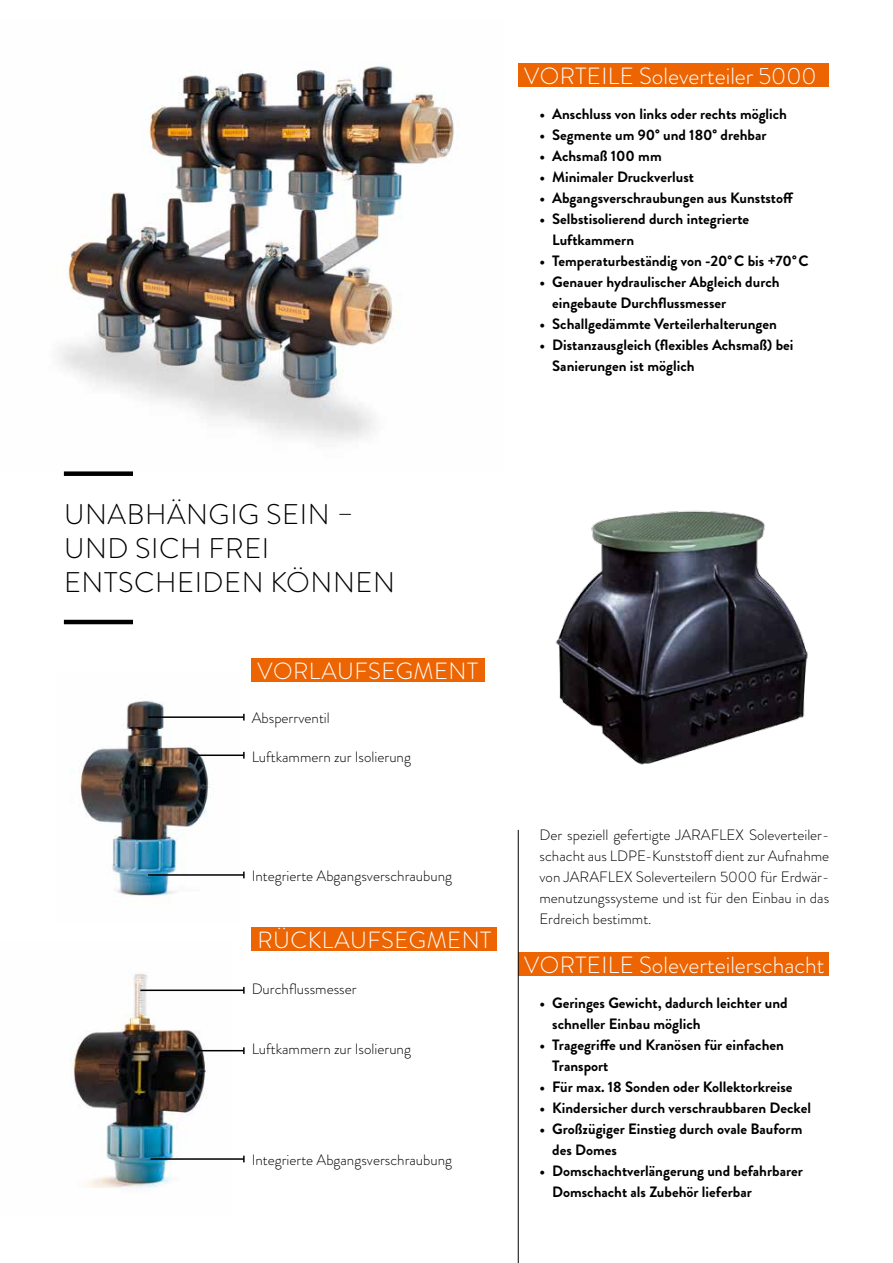
<style>
.page{position:relative;width:893px;height:1263px;background:#fff}
.page>*{position:absolute;margin:0;border:0;box-sizing:border-box;transform-origin:0 0}
.t1{font:300 28.35px/34px "Brandon Grotesque";letter-spacing:.02em;color:#000}
.t2{font:300 23.4px "Brandon Grotesque";letter-spacing:.015em;color:#fff}
.t3{font:700 15px/21px "Brandon Grotesque";color:#000}
.t4{font:300 15px/21px "Brandon Grotesque";color:#000;text-align:justify}
</style>
<div class="page">
<img style="left:59px;top:63px;width:400px;height:409px">
<img style="left:70px;top:973px;width:161px;height:215px">
<img style="left:71px;top:700px;width:138px;height:204px">
<div style="left:518px;top:64px;width:311px;height:23px;background:#ec6502"></div>
<div style="left:518px;top:952px;width:311px;height:24px;background:#ec6502"></div>
<hr style="left:140px;top:989px;width:104px;height:2px;background:#000">
<svg style="left:243px;top:987px;width:2px;height:7px"></svg>
<hr style="left:148px;top:716px;width:96px;height:2px;background:#000">
<hr style="left:148px;top:874px;width:96px;height:2px;background:#000">
<svg style="left:243px;top:871px;width:2px;height:7px"></svg>
<hr style="left:194px;top:1050px;width:50px;height:1px;background:#000">
<svg style="left:243px;top:1047px;width:2px;height:7px"></svg>
<hr style="left:194px;top:754px;width:50px;height:2px;background:#000">
<svg style="left:243px;top:752px;width:2px;height:7px"></svg>
<hr style="left:151px;top:1158px;width:93px;height:2px;background:#000">
<div style="left:252px;top:659px;width:233px;height:23px;background:#ec6502"></div>
<div style="left:252px;top:927px;width:245px;height:23px;background:#ec6502"></div>
<img style="left:555px;top:510px;width:253px;height:255px">
<div style="left:64px;top:471px;width:69px;height:5px;background:#000"></div>
<hr style="left:64px;top:620px;width:69px;height:4px;background:#000">
<hr style="left:518px;top:830px;width:1px;height:433px;background:#000">
<h2 class="t2" style="left:524px;top:60px;width:294px">VORTEILE Soleverteiler 5000</h2>
<p class="t3" style="left:539px;top:103px;width:249px">• Anschluss von links oder rechts möglich</p>
<p class="t3" style="left:539px;top:124px;width:229px">• Segmente um 90° und 180° drehbar</p>
<p class="t3" style="left:539px;top:145px;width:124px">• Achsmaß 100 mm</p>
<p class="t3" style="left:539px;top:166px;width:156px">• Minimaler Druckverlust</p>
<p class="t3" style="left:539px;top:187px;width:256px">• Abgangsverschraubungen aus Kunststoff</p>
<p class="t3" style="left:552px;top:208px;width:198px;text-indent:-13px">• Selbstisolierend durch integrierte<br>Luftkammern</p>
<p class="t3" style="left:539px;top:250px;width:271px">• Temperaturbeständig von -20°C bis +70°C</p>
<p class="t3" style="left:552px;top:271px;width:229px;text-indent:-13px">• Genauer hydraulischer Abgleich durch eingebaute Durchflussmesser</p>
<p class="t3" style="left:539px;top:313px;width:239px">• Schallgedämmte Verteilerhalterungen</p>
<p class="t3" style="left:552px;top:334px;width:243px;text-indent:-13px">• Distanzausgleich (flexibles Achsmaß) bei<br>Sanierungen ist möglich</p>
<h1 class="t1" style="left:64px;top:497px;width:332px">UNABHÄNGIG SEIN –<br>UND SICH FREI<br>ENTSCHEIDEN KÖNNEN</h1>
<h2 class="t2" style="left:257px;top:655px;width:222px">VORLAUFSEGMENT</h2>
<p class="t4" style="left:252px;top:707px;width:80px">Absperrventil</p>
<p class="t4" style="left:252px;top:746px;width:161px">Luftkammern zur Isolierung</p>
<p class="t4" style="left:252px;top:865px;width:202px">Integrierte Abgangsverschraubung</p>
<h2 class="t2" style="left:257px;top:923px;width:235px">RÜCKLAUFSEGMENT</h2>
<p class="t4" style="left:252px;top:979px;width:106px">Durchflussmesser</p>
<p class="t4" style="left:252px;top:1038px;width:161px">Luftkammern zur Isolierung</p>
<p class="t4" style="left:252px;top:1149px;width:202px">Integrierte Abgangsverschraubung</p>
<p class="t4" style="left:539px;top:825px;width:291px">Der speziell gefertigte JARAFLEX Soleverteiler&shy;schacht aus LDPE-Kunststoff dient zur Aufnahme von JARAFLEX Soleverteilern 5000 für Erdwär&shy;menutzungssysteme und ist für den Einbau in das Erdreich bestimmt.</p>
<h2 class="t2" style="left:524px;top:949px;width:302px">VORTEILE Soleverteilerschacht</h2>
<p class="t3" style="left:552px;top:993px;width:237px;text-indent:-13px">• Geringes Gewicht, dadurch leichter und schneller Einbau möglich</p>
<p class="t3" style="left:552px;top:1035px;width:233px;text-indent:-13px">• Tragegriffe und Kranösen für einfachen<br>Transport</p>
<p class="t3" style="left:539px;top:1077px;width:255px">• Für max. 18 Sonden oder Kollektorkreise</p>
<p class="t3" style="left:539px;top:1098px;width:273px">• Kindersicher durch verschraubbaren Deckel</p>
<p class="t3" style="left:552px;top:1119px;width:252px;text-indent:-13px">• Großzügiger Einstieg durch ovale Bauform des Domes</p>
<p class="t3" style="left:552px;top:1161px;width:252px;text-indent:-13px">• Domschachtverlängerung und befahrbarer<br>Domschacht als Zubehör lieferbar</p>
</div>
